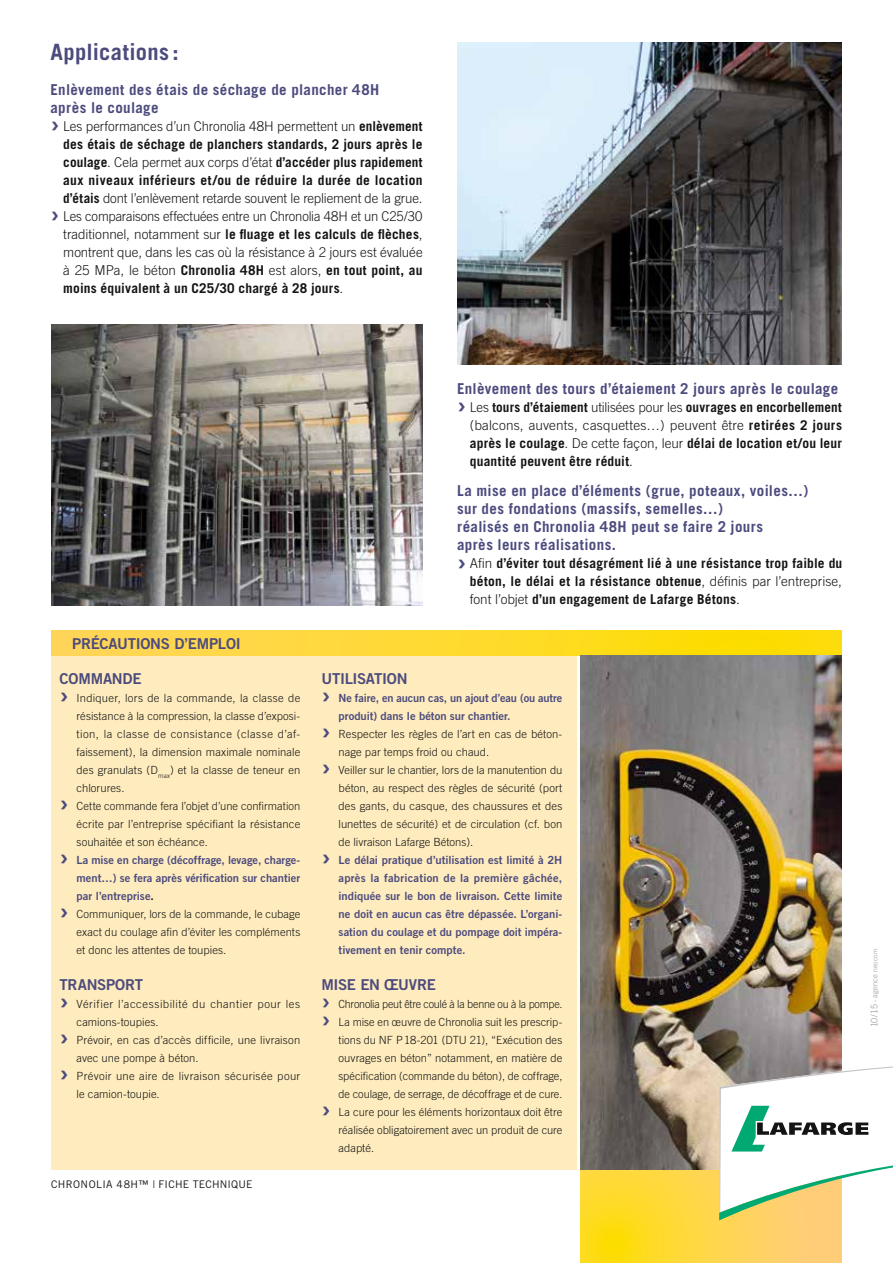
<style>
.page{position:relative;width:893px;height:1263px;background:#fff}
.page>*{position:absolute;margin:0;border:0;box-sizing:border-box;transform-origin:0 0}
.t1{font:27px "Trade Gothic Bold Two";color:#4c4b7e}
.t2{font:27px "Trade Gothic Bold Two";color:#4c4b7e;scale:.96 1}
.t3{font:700 22.5px "Trade Gothic";letter-spacing:.015em;color:#4c4b7e}
.t4{font:700 15px/18px "Trade Gothic";letter-spacing:.025em;color:#4c4b7e}
.t5{font:15px "Trade Gothic Bold Two";letter-spacing:-.02em;color:#4c4b7e}
.t6{font:700 13.5px/18px "Trade Gothic";letter-spacing:.015em;color:#131413;text-align:justify}
.t7{font:300 13.5px "Trade Gothic";letter-spacing:-.01em;color:#131413}
.t8{font:300 13.5px "Trade Gothic";letter-spacing:-.01em;color:#131413;scale:.96 1}
.t9{font:300 11.25px/18px "Trade Gothic";letter-spacing:.005em;color:#131413;text-align:justify}
.t10{font:11.25px/18px "Trade Gothic Bold Two";color:#4c4b7e;text-align:justify}
.t11{font:300 11.25px/18px "Trade Gothic";letter-spacing:.04em;color:#131413}
.t12{font:300 11.25px/18px "Trade Gothic";letter-spacing:.025em;color:#131413}
.t13{font:300 11.25px "Trade Gothic";letter-spacing:-.015em;color:#131413;scale:.96 1}
.t14{font:10.5px "Trade Gothic";letter-spacing:.03em;color:#131413}
.t15{font:300 7.5px "Trade Gothic";letter-spacing:.01em;color:#989898}
.s1{font-family:"Trade Gothic Bold Two";font-weight:400;font-size:27px;color:#4c4b7e}
.s2{font-weight:700}
.s3{font-weight:300}
.s4{color:#131413}
.s5{font-size:9px}
.s6{font-size:6.75px}
</style>
<div class="page">
<div style="left:51px;top:637px;width:525px;height:532px;background:#ffecbe"></div>
<svg style="left:580px;top:1169px;width:262px;height:94px;background:#fdd641"></svg>
<div style="left:51px;top:630px;width:791px;height:26px;background:linear-gradient(to right,#ffd55f,#fcde00)"></div>
<img style="left:580px;top:656px;width:262px;height:513px">
<img style="left:457px;top:43px;width:385px;height:321px">
<img style="left:51px;top:324px;width:372px;height:281px">
<svg style="left:719px;top:1063px;width:174px;height:157px"></svg>
<h2 class="t3" style="left:51px;top:38px;width:130px">Applications :</h2>
<h3 class="t4" style="left:51px;top:80px;width:330px">Enlèvement des étais de séchage de plancher 48H après le coulage</h3>
<p class="t7" style="left:51px;top:118px;width:373px"><span class="s1">›</span> Les performances d’un Chronolia 48H permettent un <span class="s2">enlèvement</span></p>
<p class="t6" style="left:63px;top:135px;width:361px">des étais de séchage de planchers standards, 2 jours après le</p>
<p class="t6" style="left:63px;top:153px;width:361px">coulage<span class="s3">. Cela permet aux corps d’état</span> d’accéder plus rapidement</p>
<p class="t6" style="left:63px;top:171px;width:361px">aux niveaux inférieurs et/ou de réduire la durée de location</p>
<p class="t7" style="left:63px;top:190px;width:361px"><span class="s2">d’étais</span> dont l’enlèvement retarde souvent le repliement de la grue.</p>
<p class="t8" style="left:51px;top:208px;width:389px"><span class="s1">›</span> Les comparaisons effectuées entre un Chronolia 48H et un C25/30</p>
<p class="t6" style="left:63px;top:225px;width:361px"><span class="s3">traditionnel, notamment sur</span> le fluage et les calculs de flèches<span class="s3">,</span></p>
<p class="t7" style="left:63px;top:244px;width:361px">montrent que, dans les cas où la résistance à 2 jours est évaluée</p>
<p class="t6" style="left:63px;top:261px;width:361px"><span class="s3">à 25 MPa, le béton</span> Chronolia 48H <span class="s3">est alors,</span> en tout point, au</p>
<p class="t6" style="left:63px;top:279px;width:281px">moins équivalent à un C25/30 chargé à 28 jours<span class="s3">.</span></p>
<h3 class="t5" style="left:72px;top:634px;width:170px">PRÉCAUTIONS D’EMPLOI</h3>
<h3 class="t5" style="left:60px;top:669px;width:84px">COMMANDE</h3>
<h1 class="t1" style="left:60px;top:678px;width:11px">›</h1>
<p class="t9" style="left:77px;top:689px;width:225px">Indiquer, lors de la commande, la classe de résistance à la compression, la classe d’exposi&shy;tion, la classe de consistance (classe d’af&shy;faissement), la dimension maximale nominale des granulats (D<sub>max</sub>) et la classe de teneur en chlorures.</p>
<h1 class="t1" style="left:60px;top:786px;width:10px">›</h1>
<p class="t9" style="left:77px;top:797px;width:225px">Cette commande fera l’objet d’une confirmation écrite par l’entreprise spécifiant la résistance souhaitée et son échéance.</p>
<h1 class="t1" style="left:60px;top:840px;width:10px">›</h1>
<p class="t10" style="left:77px;top:851px;width:225px">La mise en charge (décoffrage, levage, charge&shy;ment…) se fera après vérification sur chantier par l’entreprise<span class="s4">.</span></p>
<h1 class="t1" style="left:60px;top:894px;width:10px">›</h1>
<p class="t9" style="left:77px;top:905px;width:225px">Communiquer, lors de la commande, le cubage exact du coulage afin d’éviter les compléments et donc les attentes de toupies.</p>
<h3 class="t5" style="left:60px;top:975px;width:85px">TRANSPORT</h3>
<h1 class="t1" style="left:60px;top:984px;width:11px">›</h1>
<p class="t11" style="left:77px;top:995px;width:225px">Vérifier l’accessibilité du chantier pour les camions-toupies.</p>
<h1 class="t1" style="left:60px;top:1020px;width:11px">›</h1>
<p class="t9" style="left:77px;top:1031px;width:225px">Prévoir, en cas d’accès difficile, une livraison avec une pompe à béton.</p>
<h1 class="t1" style="left:60px;top:1056px;width:11px">›</h1>
<p class="t12" style="left:77px;top:1067px;width:225px">Prévoir une aire de livraison sécurisée pour le camion-toupie.</p>
<p class="t14" style="left:51px;top:1178px;width:203px">CHRONOLIA 48H™ | FICHE TECHNIQUE</p>
<h3 class="t4" style="left:457px;top:379px;width:383px">Enlèvement des tours d’étaiement 2 jours après le coulage</h3>
<p class="t6" style="left:470px;top:397px;width:374px;text-indent:-13px"><span class="s1">›</span> <span class="s3">Les</span> tours d’étaiement <span class="s3">utilisées pour les</span> ouvrages en encorbellement <span class="s3">(balcons, auvents, casquettes…) peuvent être</span> retirées 2 jours après le coulage<span class="s3">. De cette façon, leur</span> délai de location et/ou leur quantité peuvent être réduit<span class="s3">.</span></p>
<h3 class="t4" style="left:457px;top:482px;width:353px">La mise en place d’éléments (grue, poteaux, voiles…) sur des fondations (massifs, semelles…)<br>réalisés en Chronolia 48H peut se faire 2 jours<br>après leurs réalisations.</h3>
<p class="t6" style="left:470px;top:554px;width:374px;text-indent:-13px"><span class="s1">›</span> <span class="s3">Afin</span> d’éviter tout désagrément lié à une résistance trop faible du béton, le délai et la résistance obtenue<span class="s3">, définis par l’entreprise, font l’objet</span> d’un engagement de Lafarge Bétons<span class="s3">.</span></p>
<h3 class="t5" style="left:322px;top:669px;width:87px">UTILISATION</h3>
<h1 class="t1" style="left:322px;top:678px;width:10px">›</h1>
<p class="t10" style="left:339px;top:689px;width:225px">Ne faire, en aucun cas, un ajout d’eau (ou autre produit) dans le béton sur chantier.</p>
<h1 class="t1" style="left:322px;top:714px;width:10px">›</h1>
<p class="t9" style="left:339px;top:725px;width:225px">Respecter les règles de l’art en cas de béton&shy;nage par temps froid ou chaud.</p>
<h1 class="t1" style="left:322px;top:750px;width:10px">›</h1>
<p class="t9" style="left:339px;top:761px;width:225px">Veiller sur le chantier, lors de la manutention du béton, au respect des règles de sécurité (port des gants, du casque, des chaussures et des lunettes de sécurité) et de circulation (cf. bon de livraison Lafarge Bétons).</p>
<h1 class="t1" style="left:322px;top:840px;width:10px">›</h1>
<p class="t10" style="left:339px;top:851px;width:225px">Le délai pratique d’utilisation est limité à 2H après la fabrication de la première gâchée, indiquée sur le bon de livraison. Cette limite ne doit en aucun cas être dépassée. L’organi&shy;sation du coulage et du pompage doit impéra&shy;tivement en tenir compte.</p>
<h3 class="t5" style="left:322px;top:975px;width:116px">MISE EN ŒUVRE</h3>
<h1 class="t2" style="left:322px;top:984px;width:10px">›</h1>
<p class="t13" style="left:339px;top:997px;width:235px">Chronolia peut être coulé à la benne ou à la pompe.</p>
<h1 class="t1" style="left:322px;top:1002px;width:10px">›</h1>
<p class="t9" style="left:339px;top:1013px;width:225px">La mise en œuvre de Chronolia suit les prescrip&shy;tions du NF P18-201 (DTU 21), “Exécution des ouvrages en béton” notamment, en matière de spécification (commande du béton), de coffrage, de coulage, de serrage, de décoffrage et de cure.</p>
<h1 class="t1" style="left:322px;top:1092px;width:10px">›</h1>
<p class="t9" style="left:339px;top:1103px;width:225px">La cure pour les éléments horizontaux doit être réalisée obligatoirement avec un produit de cure adapté.</p>
<p class="t15" style="left:870px;top:1027px;width:80px;rotate:-90deg"><span class="s5">10/15</span> - agence <span class="s6">neocom</span></p>
</div>
